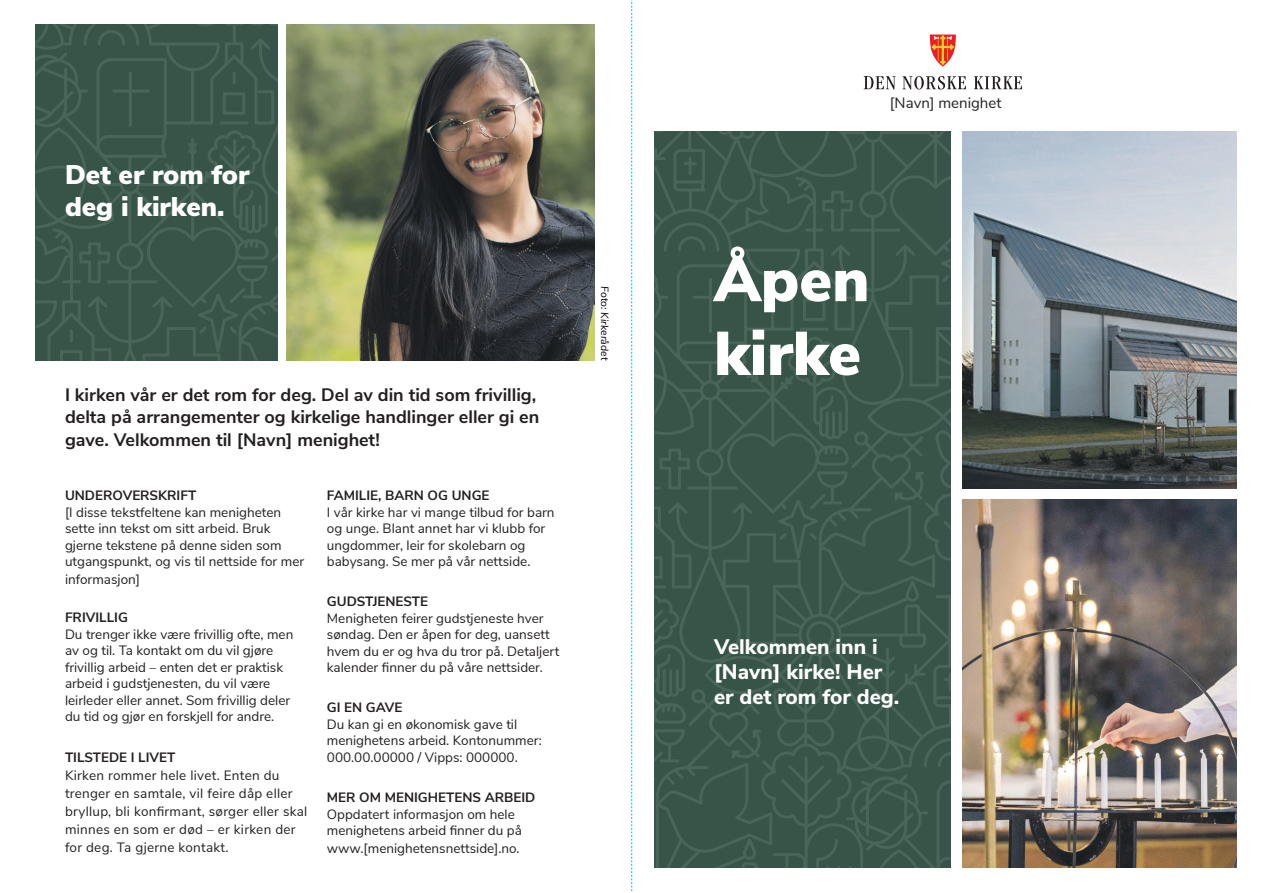
<style>
.page{position:relative;width:1263px;height:893px;background:#fff}
.page>*{position:absolute;margin:0;border:0;box-sizing:border-box;transform-origin:0 0}
.t1{font:900 61.5px/73.8px "Nunito Sans";color:#fff}
.t2{font:900 27px/32.4px "Nunito Sans";color:#fff}
.t3{font:800 21px/25.2px "Nunito Sans";color:#fff}
.t4{font:700 18px/22.8px "Nunito Sans";color:#231f20}
.t5{font:15px "Nunito Sans";color:#231f20}
.t6{font:13.5px/16.5px "Nunito Sans";color:#231f20}
.t7{font:13.5px/18px "Nunito Sans";letter-spacing:.02em;color:#231f20}
.t8{font:700 13.5px "Nunito Sans";color:#231f20}
.t9{font:italic 10.5px "Nunito Sans";color:#000}
</style>
<div class="page">
<svg style="left:631px;top:0;width:1px;height:893px"></svg>
<svg style="left:654px;top:131px;width:297px;height:736px;fill:#365447"></svg>
<img style="left:287px;top:24px;width:307px;height:336px">
<img style="left:963px;top:499px;width:274px;height:368px">
<img style="left:963px;top:131px;width:274px;height:357px">
<svg style="left:864px;top:76px;width:32px;height:14px"></svg>
<svg style="left:902px;top:76px;width:64px;height:14px"></svg>
<svg style="left:974px;top:76px;width:48px;height:13px"></svg>
<svg style="left:930px;top:35px;width:26px;height:32px"></svg>
<svg style="left:35px;top:24px;width:243px;height:336px;fill:#365447"></svg>
<h2 class="t2" style="left:65px;top:157px;width:186px">Det er rom for deg i kirken.</h2>
<h3 class="t4" style="left:65px;top:382px;width:476px">I kirken vår er det rom for deg. Del av din tid som frivillig, delta på arrangementer og kirkelige handlinger eller gi en gave. Velkommen til [Navn] menighet!</h3>
<p class="t8" style="left:65px;top:486px;width:133px">UNDEROVERSKRIFT</p>
<p class="t6" style="left:65px;top:503px;width:241px">[I disse tekstfeltene kan menigheten sette inn tekst om sitt arbeid. Bruk gjerne tekstene på denne siden som utgangspunkt, og vis til nettside for mer</p>
<p class="t6" style="left:65px;top:571px;width:77px">informasjon]</p>
<p class="t8" style="left:65px;top:608px;width:64px">FRIVILLIG</p>
<p class="t6" style="left:65px;top:625px;width:230px">Du trenger ikke være frivillig ofte, men av og til. Ta kontakt om du vil gjøre frivillig arbeid – enten det er praktisk arbeid i gudstjenesten, du vil være leirleder eller annet. Som frivillig deler du tid og gjør en forskjell for andre.</p>
<p class="t8" style="left:65px;top:747px;width:112px">TILSTEDE I LIVET</p>
<p class="t7" style="left:65px;top:765px;width:244px">Kirken rommer hele livet. Enten du trenger en samtale, vil feire dåp eller bryllup, bli konfirmant, sørger eller skal minnes en som er død – er kirken der for deg. Ta gjerne kontakt.</p>
<p class="t8" style="left:327px;top:486px;width:164px">FAMILIE, BARN OG UNGE</p>
<p class="t6" style="left:327px;top:503px;width:229px">I vår kirke har vi mange tilbud for barn og unge. Blant annet har vi klubb for ungdommer, leir for skolebarn og babysang. Se mer på vår nettside.</p>
<p class="t8" style="left:327px;top:592px;width:103px">GUDSTJENESTE</p>
<p class="t6" style="left:327px;top:609px;width:234px">Menigheten feirer gudstjeneste hver søndag. Den er åpen for deg, uansett hvem du er og hva du tror på. Detaljert kalender finner du på våre nettsider.</p>
<p class="t8" style="left:327px;top:698px;width:77px">GI EN GAVE</p>
<p class="t6" style="left:327px;top:715px;width:216px">Du kan gi en økonomisk gave til menighetens arbeid. Kontonummer:<br>000.00.00000 / Vipps: 000000.</p>
<p class="t8" style="left:327px;top:787px;width:210px">MER OM MENIGHETENS ARBEID</p>
<p class="t6" style="left:327px;top:805px;width:196px">Oppdatert informasjon om hele menighetens arbeid finner du på</p>
<p class="t6" style="left:327px;top:839px;width:194px">www.[menighetensnettside].no.</p>
<p class="t9" style="left:612px;top:286px;width:75px;rotate:90deg">Foto: Kirkerådet</p>
<p class="t5" style="left:890px;top:92px;width:113px">[Navn] menighet</p>
<h1 class="t1" style="left:714px;top:241px;width:157px">Åpen kirke</h1>
<h3 class="t3" style="left:714px;top:633px;width:187px">Velkommen inn i [Navn] kirke! Her er det rom for deg.</h3>
</div>
